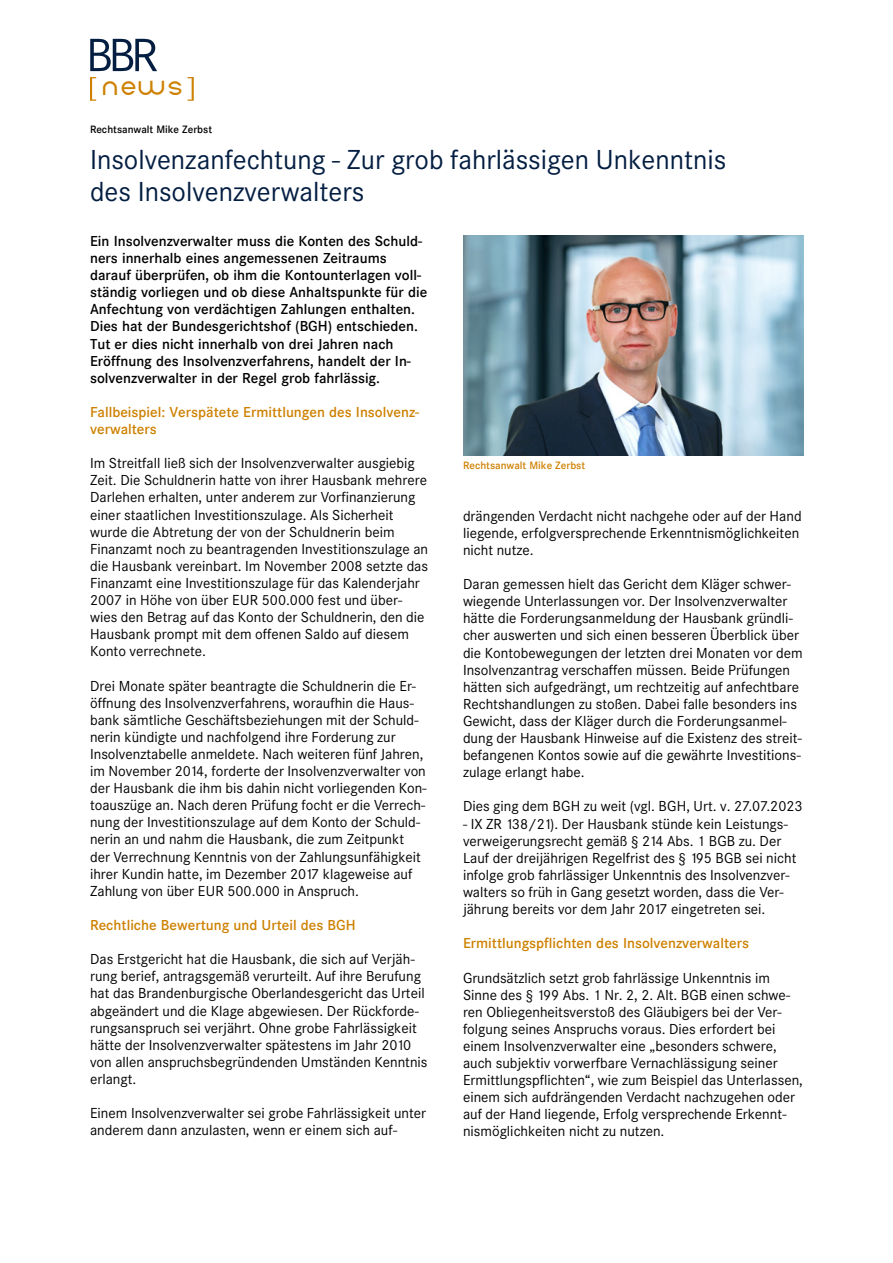
<style>
.page{position:relative;width:893px;height:1263px;background:#fff}
.page>*{position:absolute;margin:0;border:0;box-sizing:border-box;transform-origin:0 0}
.t1{font:27px/32.4px "Corporate SBQ";color:#041e42}
.t2{font:19.95px "Edition";color:#ce8100}
.t3{font:14.25px/17.1px "Corporate SBQ";color:#000}
.t4{font:500 14.25px/17.1px "Corporate SBQ";color:#000}
.t5{font:500 14.25px/17.1px "Corporate SBQ";color:#ce8100}
.t6{font:500 10.5px "Corporate SBQ";color:#000}
.t7{font:500 10.5px "Corporate SBQ";color:#ce8100}
</style>
<div class="page">
<svg style="left:90px;top:39px;width:67px;height:32px"></svg>
<svg style="left:90px;top:77px;width:6px;height:24px"></svg>
<svg style="left:188px;top:77px;width:6px;height:24px"></svg>
<img style="left:463px;top:236px;width:340px;height:219px">
<h2 class="t2" style="left:103px;top:78px;width:82px">NEWS</h2>
<p class="t6" style="left:90px;top:123px;width:124px">Rechtsanwalt Mike Zerbst</p>
<h1 class="t1" style="left:90px;top:143px;width:638px">Insolvenzanfechtung - Zur grob fahrlässigen Unkenntnis des Insolvenzverwalters</h1>
<p class="t4" style="left:90px;top:233px;width:339px">Ein Insolvenzverwalter muss die Konten des Schuld&shy;ners innerhalb eines angemessenen Zeitraums darauf überprüfen, ob ihm die Kontounterlagen voll&shy;ständig vorliegen und ob diese Anhaltspunkte für die Anfechtung von verdächtigen Zahlungen enthalten.<br>Dies hat der Bundesgerichtshof (BGH) entschieden.<br>Tut er dies nicht innerhalb von drei Jahren nach Eröffnung des Insolvenzverfahrens, handelt der In&shy;solvenzverwalter in der Regel grob fahrlässig.</p>
<p class="t5" style="left:90px;top:404px;width:331px">Fallbeispiel: Verspätete Ermittlungen des Insolvenz&shy;verwalters</p>
<p class="t3" style="left:90px;top:455px;width:340px">Im Streitfall ließ sich der Insolvenzverwalter ausgiebig Zeit. Die Schuldnerin hatte von ihrer Hausbank mehrere Darlehen erhalten, unter anderem zur Vorfinanzierung einer staatlichen Investitionszulage. Als Sicherheit wurde die Abtretung der von der Schuldnerin beim Finanzamt noch zu beantragenden Investitionszulage an die Hausbank vereinbart. Im November 2008 setzte das Finanzamt eine Investitionszulage für das Kalenderjahr 2007 in Höhe von über EUR 500.000 fest und über&shy;wies den Betrag auf das Konto der Schuldnerin, den die Hausbank prompt mit dem offenen Saldo auf diesem Konto verrechnete.</p>
<p class="t3" style="left:90px;top:677px;width:338px">Drei Monate später beantragte die Schuldnerin die Er&shy;öffnung des Insolvenzverfahrens, woraufhin die Haus&shy;bank sämtliche Geschäftsbeziehungen mit der Schuld&shy;nerin kündigte und nachfolgend ihre Forderung zur Insolvenztabelle anmeldete. Nach weiteren fünf Jahren, im November 2014, forderte der Insolvenzverwalter von der Hausbank die ihm bis dahin nicht vorliegenden Kon&shy;toauszüge an. Nach deren Prüfung focht er die Verrech&shy;nung der Investitionszulage auf dem Konto der Schuld&shy;nerin an und nahm die Hausbank, die zum Zeitpunkt der Verrechnung Kenntnis von der Zahlungsunfähigkeit ihrer Kundin hatte, im Dezember 2017 klageweise auf Zahlung von über EUR 500.000 in Anspruch.</p>
<p class="t5" style="left:90px;top:917px;width:267px">Rechtliche Bewertung und Urteil des BGH</p>
<p class="t3" style="left:90px;top:951px;width:339px">Das Erstgericht hat die Hausbank, die sich auf Verjäh&shy;rung berief, antragsgemäß verurteilt. Auf ihre Berufung hat das Brandenburgische Oberlandesgericht das Urteil abgeändert und die Klage abgewiesen. Der Rückforde&shy;rungsanspruch sei verjährt. Ohne grobe Fahrlässigkeit hätte der Insolvenzverwalter spätestens im Jahr 2010 von allen anspruchsbegründenden Umständen Kenntnis erlangt.</p>
<p class="t3" style="left:90px;top:1105px;width:338px">Einem Insolvenzverwalter sei grobe Fahrlässigkeit unter anderem dann anzulasten, wenn er einem sich auf-</p>
<p class="t7" style="left:463px;top:459px;width:124px">Rechtsanwalt Mike Zerbst</p>
<p class="t3" style="left:463px;top:507px;width:340px">drängenden Verdacht nicht nachgehe oder auf der Hand liegende, erfolgversprechende Erkenntnismöglichkeiten nicht nutze.</p>
<p class="t3" style="left:463px;top:576px;width:341px">Daran gemessen hielt das Gericht dem Kläger schwer&shy;wiegende Unterlassungen vor. Der Insolvenzverwalter hätte die Forderungsanmeldung der Hausbank gründli&shy;cher auswerten und sich einen besseren Überblick über die Kontobewegungen der letzten drei Monaten vor dem Insolvenzantrag verschaffen müssen. Beide Prüfungen hätten sich aufgedrängt, um rechtzeitig auf anfechtbare Rechtshandlungen zu stoßen. Dabei falle besonders ins Gewicht, dass der Kläger durch die Forderungsanmel&shy;dung der Hausbank Hinweise auf die Existenz des streit&shy;befangenen Kontos sowie auf die gewährte Investitions&shy;zulage erlangt habe.</p>
<p class="t3" style="left:463px;top:798px;width:341px">Dies ging dem BGH zu weit (vgl. BGH, Urt. v. 27.07.2023</p>
<p class="t3" style="left:463px;top:815px;width:335px">- IX ZR 138/21). Der Hausbank stünde kein Leistungs&shy;verweigerungsrecht gemäß § 214 Abs. 1 BGB zu. Der Lauf der dreijährigen Regelfrist des § 195 BGB sei nicht infolge grob fahrlässiger Unkenntnis des Insolvenzver&shy;walters so früh in Gang gesetzt worden, dass die Ver&shy;jährung bereits vor dem Jahr 2017 eingetreten sei.</p>
<p class="t5" style="left:463px;top:935px;width:288px">Ermittlungspflichten des Insolvenzverwalters</p>
<p class="t3" style="left:463px;top:969px;width:341px">Grundsätzlich setzt grob fahrlässige Unkenntnis im Sinne des § 199 Abs. 1 Nr. 2, 2. Alt. BGB einen schwe&shy;ren Obliegenheitsverstoß des Gläubigers bei der Ver&shy;folgung seines Anspruchs voraus. Dies erfordert bei einem Insolvenzverwalter eine „besonders schwere, auch subjektiv vorwerfbare Vernachlässigung seiner Ermittlungspflichten“, wie zum Beispiel das Unterlassen, einem sich aufdrängenden Verdacht nachzugehen oder auf der Hand liegende, Erfolg versprechende Erkennt&shy;nismöglichkeiten nicht zu nutzen.</p>
</div>
